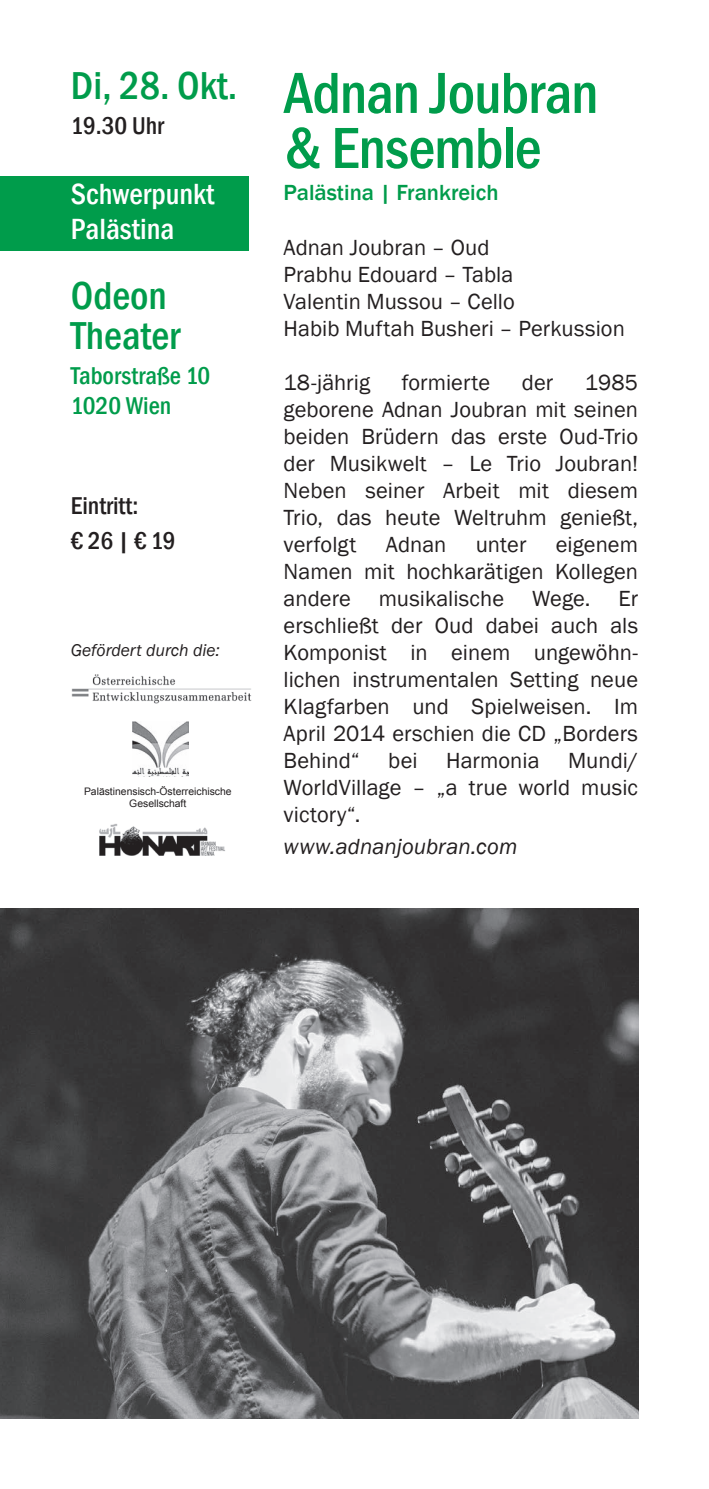
<style>
.page{position:relative;width:709px;height:1489px;background:#fff}
.page>*{position:absolute;margin:0;border:0;box-sizing:border-box;transform-origin:0 0}
.t1{font:500 condensed 60px/55px "Franklin Gothic";letter-spacing:-.02em;color:#009c4b}
.t2{font:500 condensed 40px/40px "Franklin Gothic";color:#009c4b}
.t3{font:500 condensed 30px/35px "Franklin Gothic";color:#fff}
.t4{font:500 condensed 25px/35px "Franklin Gothic";color:#231f20}
.t5{font:500 condensed 25px/30px "Franklin Gothic";color:#009c4b}
.t6{font:22.5px/27px "Franklin Gothic";letter-spacing:.005em;color:#231f20;text-align:justify}
.t7{font:500 22.5px "Franklin Gothic";color:#009c4b}
.t8{font:italic 22.5px "Franklin Gothic";letter-spacing:.005em;color:#231f20}
.t9{font:italic 17.5px "Franklin Gothic";color:#231f20}
.t10{font:10.25px/12.5px "Arial";color:#231f20;text-align:center}
</style>
<div class="page">
<div style="left:0;top:176px;width:248px;height:74px;background:#009c4b"></div>
<img style="left:99px;top:824px;width:126px;height:32px">
<img style="left:71px;top:674px;width:181px;height:30px">
<img style="left:0;top:908px;width:638px;height:509px">
<img style="left:133px;top:721px;width:55px;height:55px">
<h2 class="t2" style="left:71px;top:65px;width:168px">Di, 28. Okt.</h2>
<p class="t4" style="left:71px;top:108px;width:95px">19.30 Uhr</p>
<h3 class="t3" style="left:71px;top:176px;width:145px">Schwerpunkt<br>Palästina</h3>
<h2 class="t2" style="left:71px;top:275px;width:111px">Odeon<br>Theater</h2>
<p class="t5" style="left:71px;top:360px;width:141px">Taborstraße 10<br>1020 Wien</p>
<p class="t4" style="left:71px;top:488px;width:106px">Eintritt:<br>€ 26 | € 19</p>
<p class="t9" style="left:71px;top:639px;width:151px">Gefördert durch die:</p>
<p class="t10" style="left:84px;top:784px;width:149px">Palästinensisch-Österreichische<br>Gesellschaft</p>
<h1 class="t1" style="left:283px;top:65px;width:316px">Adnan Joubran &amp; Ensemble</h1>
<p class="t7" style="left:283px;top:179px;width:216px">Palästina | Frankreich</p>
<p class="t6" style="left:283px;top:234px;width:343px;text-align:left">Adnan Joubran – Oud<br>Prabhu Edouard – Tabla<br>Valentin Mussou – Cello<br>Habib Muftah Busheri – Perkussion</p>
<p class="t6" style="left:283px;top:369px;width:88px">18-jährig</p>
<p class="t6" style="left:402px;top:369px;width:90px">formierte</p>
<p class="t6" style="left:522px;top:369px;width:33px">der</p>
<p class="t6" style="left:283px;top:369px;width:356px;text-indent:301px">1985 geborene Adnan Joubran mit seinen beiden Brüdern das erste Oud-Trio der Musikwelt – Le Trio Joubran!<br>Neben seiner Arbeit mit diesem Trio, das heute Weltruhm genießt, verfolgt</p>
<p class="t6" style="left:283px;top:531px;width:356px;text-indent:272px">eigenem Namen mit hochkarätigen Kollegen andere musikalische Wege. Er erschließt der Oud dabei auch als Komponist in einem ungewöhn&shy;lichen instrumentalen Setting neue Klagfarben und Spielweisen. Im April 2014 erschien die CD „Borders Behind“</p>
<p class="t6" style="left:386px;top:531px;width:62px">Adnan</p>
<p class="t6" style="left:476px;top:531px;width:52px">unter</p>
<p class="t6" style="left:283px;top:747px;width:356px;text-indent:284px">Mundi/ WorldVillage – „a true world music victory“.</p>
<p class="t8" style="left:283px;top:832px;width:235px">www.adnanjoubran.com</p>
<p class="t6" style="left:388px;top:747px;width:31px">bei</p>
<p class="t6" style="left:446px;top:747px;width:95px">Harmonia</p>
</div>
